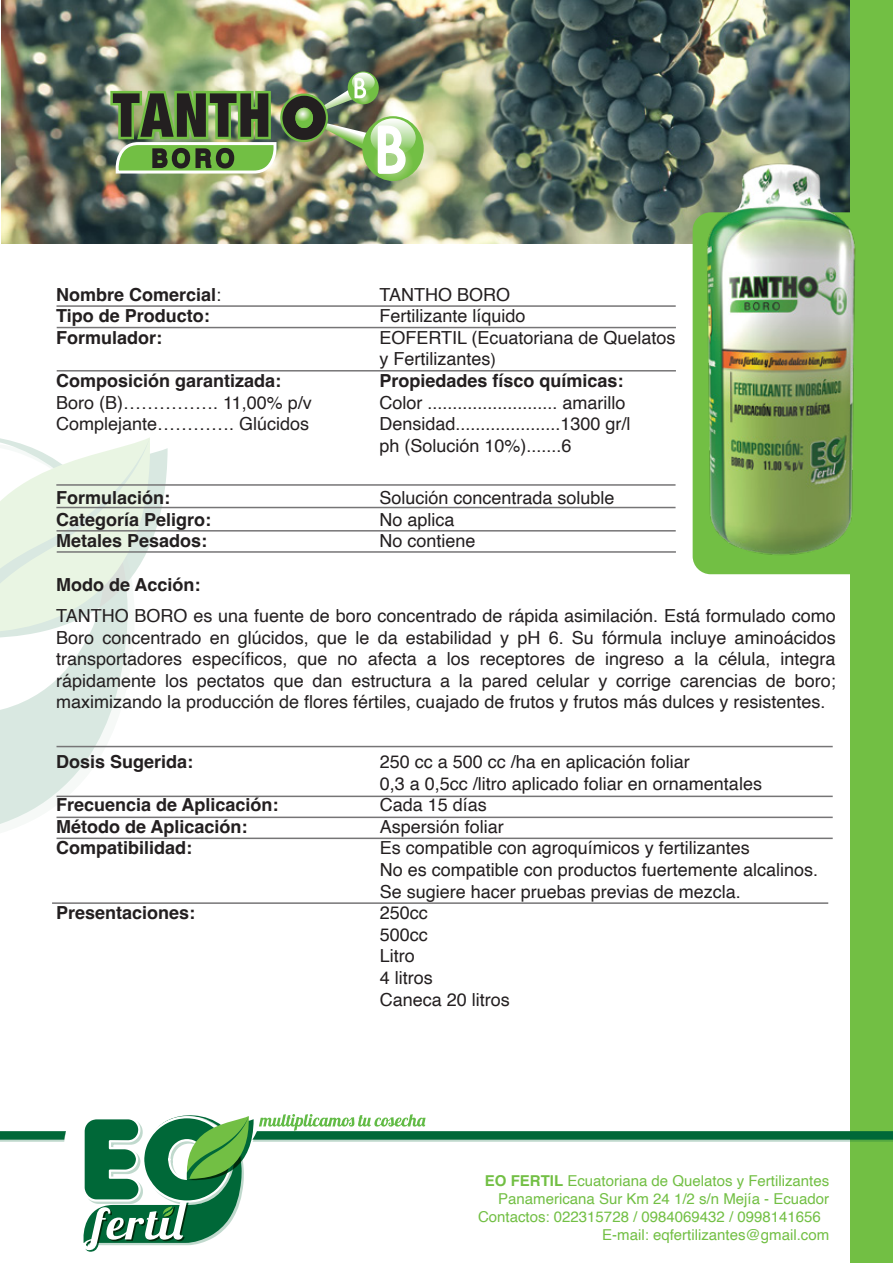
<style>
.page{position:relative;width:893px;height:1263px;background:#fff}
.page>*{position:absolute;margin:0;border:0;box-sizing:border-box;transform-origin:0 0}
.t1{font:18px/21.6px "Helvetica";color:#231f20}
.t2{font:700 18px/21.6px "Helvetica";color:#231f20}
.t3{font:15px "Helvetica";color:#72bf44}
.s1{font-weight:400}
.s2{font-size:16.5px}
.s3{font-weight:700}
</style>
<div class="page">
<img style="left:2px;top:0;width:848px;height:243px">
<div style="left:850px;top:0;width:43px;height:1263px;background:#72bf44"></div>
<svg style="left:0;top:638px;width:128px;height:186px;fill:#d9e8e1"></svg>
<svg style="left:0;top:437px;width:168px;height:201px"></svg>
<img style="left:108px;top:0;width:316px;height:244px">
<svg style="left:0;top:1131px;width:66px;height:11px"></svg>
<svg style="left:83px;top:1114px;width:810px;height:138px"></svg>
<hr style="left:57px;top:305px;width:619px;height:2px;background:#767576">
<hr style="left:57px;top:370px;width:619px;height:1px;background:#767576">
<hr style="left:57px;top:327px;width:619px;height:1px;background:#767576">
<hr style="left:56px;top:507px;width:620px;height:1px;background:#767576">
<hr style="left:56px;top:484px;width:620px;height:2px;background:#767576">
<hr style="left:57px;top:530px;width:619px;height:2px;background:#767576">
<hr style="left:57px;top:551px;width:619px;height:2px;background:#767576">
<hr style="left:57px;top:746px;width:776px;height:1px;background:#767576">
<hr style="left:57px;top:816px;width:776px;height:2px;background:#767576">
<hr style="left:57px;top:796px;width:776px;height:1px;background:#767576">
<hr style="left:57px;top:837px;width:776px;height:2px;background:#767576">
<hr style="left:52px;top:902px;width:776px;height:2px;background:#767576">
<img style="left:564px;top:143px;width:292px;height:432px">
<p class="t2" style="left:56px;top:285px;width:167px">Nombre Comercial<span class="s1">:<br></span>Tipo de Producto:<br>Formulador:</p>
<p class="t2" style="left:56px;top:372px;width:227px">Composición garantizada:</p>
<p class="t1" style="left:56px;top:392px;width:257px">Boro (B)……………. 11,00% p/v<br>Complejante…………. Glúcidos</p>
<p class="t1" style="left:379px;top:284px;width:298px">TANTHO BORO<br>Fertilizante líquido<br>EOFERTIL (Ecuatoriana de Quelatos y Fertilizantes<span class="s2">)<br></span><span class="s3">Propiedades físco químicas:</span></p>
<p class="t1" style="left:379px;top:392px;width:253px">Color .......................... amarillo<br>Densidad.....................1300 gr/l ph (Solución 10%).......6</p>
<p class="t2" style="left:56px;top:489px;width:157px">Formulación:<br>Categoría Peligro:<br>Metales Pesados:</p>
<p class="t1" style="left:379px;top:487px;width:237px">Solución concentrada soluble<br>No aplica<br>No contiene</p>
<p class="t2" style="left:56px;top:576px;width:146px">Modo de Acción:</p>
<p class="t1" style="left:56px;top:605px;width:781px;text-align:justify">TANTHO BORO es una fuente de boro concentrado de rápida asimilación. Está formulado como Boro concentrado en glúcidos, que le da estabilidad y pH 6. Su fórmula incluye aminoácidos transportadores específicos, que no afecta a los receptores de ingreso a la célula, integra rápidamente los pectatos que dan estructura a la pared celular y corrige carencias de boro; maximizando la producción de flores fértiles, cuajado de frutos y frutos más dulces y resistentes.</p>
<p class="t2" style="left:56px;top:753px;width:139px">Dosis Sugerida:</p>
<p class="t2" style="left:56px;top:796px;width:224px">Frecuencia de Aplicación:<br>Método de Aplicación:<br>Compatibilidad:</p>
<p class="t2" style="left:56px;top:904px;width:141px">Presentaciones:</p>
<p class="t1" style="left:380px;top:751px;width:440px">250 cc a 500 cc /ha en aplicación foliar<br>0,3 a 0,5cc /litro aplicado foliar en ornamentales<br>Cada 15 días<br>Aspersión foliar<br>Es compatible con agroquímicos y fertilizantes<br>No es compatible con productos fuertemente alcalinos.<br>Se sugiere hacer pruebas previas de mezcla.<br>250cc<br>500cc<br>Litro<br>4 litros<br>Caneca 20 litros</p>
<p class="t3" style="left:485px;top:1169px;width:346px"><span class="s3">EO FERTIL</span> Ecuatoriana de Quelatos y Fertilizantes</p>
<p class="t3" style="left:498px;top:1187px;width:332px">Panamericana Sur Km 24 1/2 s/n Mejía - Ecuador</p>
<p class="t3" style="left:478px;top:1205px;width:344px">Contactos: 022315728 / 0984069432 / 0998141656</p>
<p class="t3" style="left:602px;top:1223px;width:228px">E-mail: eqfertilizantes@gmail.com</p>
</div>
